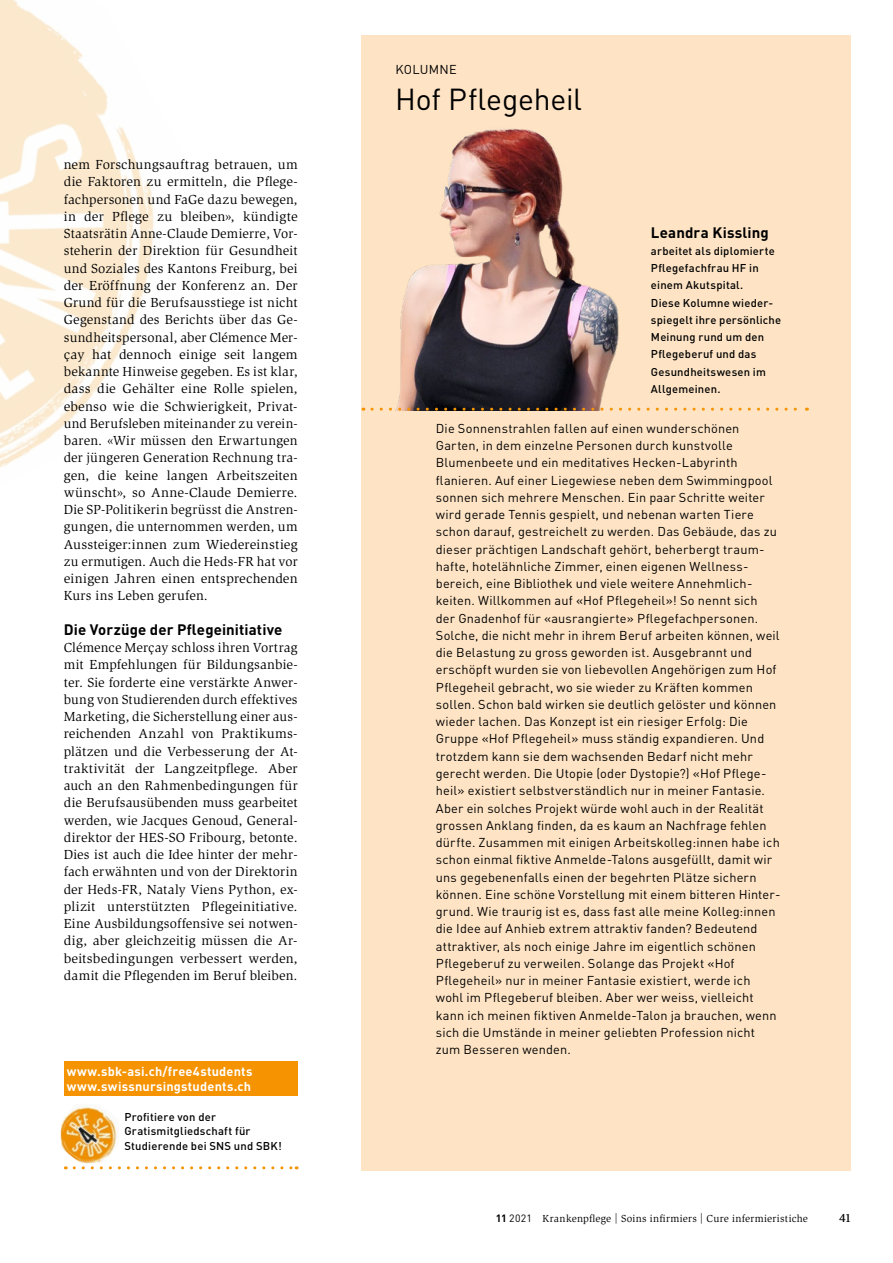
<style>
.page{position:relative;width:893px;height:1263px;background:#fff}
.page>*{position:absolute;margin:0;border:0;box-sizing:border-box;transform-origin:0 0}
.t1{font:30px "DIN Pro";letter-spacing:-.01em;color:#000}
.t2{font:700 15px "DIN Pro";letter-spacing:.01em;color:#000}
.t3{font:13.5px/17.2px "Slimbach Std";letter-spacing:.01em;color:#000;text-align:justify}
.t4{font:12.75px/17.2px "DIN Pro";letter-spacing:.015em;color:#000}
.t5{font:700 12.75px/15px "DIN Pro";letter-spacing:.02em;color:#fff}
.t6{font:700 12px "Esta Pro";color:#000}
.t7{font:500 11.25px/17.2px "DIN Pro";letter-spacing:.02em;color:#000}
.t8{font:10.5px "Slimbach Std";letter-spacing:.025em;color:#000}
.s1{font-family:"DIN Pro";font-weight:700}
.s2{font-family:"DIN Pro"}
</style>
<div class="page">
<img style="left:0;top:0;width:154px;height:467px">
<div style="left:361px;top:35px;width:489px;height:1135px;background:#fee4c5"></div>
<img style="left:61px;top:1107px;width:56px;height:56px">
<svg style="left:74px;top:1166px;width:223px;height:3px"></svg>
<div style="left:64px;top:1061px;width:234px;height:34px;background:#f59300"></div>
<img style="left:380px;top:129px;width:241px;height:279px">
<svg style="left:372px;top:408px;width:435px;height:3px"></svg>
<p class="t3" style="left:64px;top:156px;width:235px">nem Forschungsauftrag betrauen, um die Faktoren zu ermitteln, die Pflege&shy;fachpersonen und FaGe dazu bewegen, in der Pflege zu bleiben», kündigte Staatsrätin Anne-Claude Demierre, Vor&shy;steherin der Direktion für Gesundheit und Soziales des Kantons Freiburg, bei der Eröffnung der Konferenz an. Der Grund für die Berufsausstiege ist nicht Gegenstand des Berichts über das Ge&shy;sundheitspersonal, aber Clémence Mer&shy;çay hat dennoch einige seit langem bekannte Hinweise gegeben. Es ist klar, dass die Gehälter eine Rolle spielen, ebenso wie die Schwierigkeit, Privat&shy;und Berufsleben miteinander zu verein&shy;baren. «Wir müssen den Erwartungen der jüngeren Generation Rechnung tra&shy;gen, die keine langen Arbeitszeiten wünscht», so Anne-Claude Demierre.<br>Die SP-Politikerin begrüsst die Anstren&shy;gungen, die unternommen werden, um Aussteiger:innen zum Wiedereinstieg zu ermutigen. Auch die Heds-FR hat vor einigen Jahren einen entsprechenden Kurs ins Leben gerufen.</p>
<p class="t2" style="left:64px;top:619px;width:220px">Die Vorzüge der Pflegeinitiative</p>
<p class="t3" style="left:64px;top:639px;width:235px">Clémence Merçay schloss ihren Vortrag mit Empfehlungen für Bildungsanbie&shy;ter. Sie forderte eine verstärkte Anwer&shy;bung von Studierenden durch effektives Marketing, die Sicherstellung einer aus&shy;reichenden Anzahl von Praktikums&shy;plätzen und die Verbesserung der At&shy;traktivität der Langzeitpflege. Aber auch an den Rahmenbedingungen für die Berufsausübenden muss gearbeitet werden, wie Jacques Genoud, General&shy;direktor der HES-SO Fribourg, betonte.<br>Dies ist auch die Idee hinter der mehr&shy;fach erwähnten und von der Direktorin der Heds-FR, Nataly Viens Python, ex&shy;plizit unterstützten Pflegeinitiative.<br>Eine Ausbildungsoffensive sei notwen&shy;dig, aber gleichzeitig müssen die Ar&shy;beitsbedingungen verbessert werden, damit die Pflegenden im Beruf bleiben.</p>
<p class="t5" style="left:67px;top:1063px;width:187px">www.sbk-asi.ch/free4students www.swissnursingstudents.ch</p>
<p class="t7" style="left:124px;top:1109px;width:159px;line-height:14.2px">Profitiere von der<br>Gratismitgliedschaft für<br>Studierende bei SNS und SBK!</p>
<p class="t4" style="left:395px;top:60px;width:63px">KOLUMNE</p>
<h1 class="t1" style="left:395px;top:79px;width:188px">Hof Pflegeheil</h1>
<p class="t2" style="left:651px;top:222px;width:119px">Leandra Kissling</p>
<p class="t7" style="left:651px;top:242px;width:132px">arbeitet als diplomierte<br>Pflegefachfrau HF in einem Akutspital.<br>Diese Kolumne wieder&shy;spiegelt ihre persönliche<br>Meinung rund um den<br>Pflegeberuf und das<br>Gesundheitswesen im<br>Allgemeinen.</p>
<p class="t4" style="left:436px;top:419px;width:346px">Die Sonnenstrahlen fallen auf einen wunderschönen Garten, in dem einzelne Personen durch kunstvolle Blumenbeete und ein meditatives Hecken-Labyrinth flanieren. Auf einer Liegewiese neben dem Swimmingpool sonnen sich mehrere Menschen. Ein paar Schritte weiter wird gerade Tennis gespielt, und nebenan warten Tiere schon darauf, gestreichelt zu werden. Das Gebäude, das zu dieser prächtigen Landschaft gehört, beherbergt traum&shy;hafte, hotelähnliche Zimmer, einen eigenen Wellness&shy;bereich, eine Bibliothek und viele weitere Annehmlich&shy;keiten. Willkommen auf «Hof Pflegeheil»! So nennt sich<br>der Gnadenhof für «ausrangierte» Pflegefachpersonen.<br>Solche, die nicht mehr in ihrem Beruf arbeiten können, weil die Belastung zu gross geworden ist. Ausgebrannt und erschöpft wurden sie von liebevollen Angehörigen zum Hof Pflegeheil gebracht, wo sie wieder zu Kräften kommen sollen. Schon bald wirken sie deutlich gelöster und können wieder lachen. Das Konzept ist ein riesiger Erfolg: Die Gruppe «Hof Pflegeheil» muss ständig expandieren. Und trotzdem kann sie dem wachsenden Bedarf nicht mehr gerecht werden. Die Utopie (oder Dystopie?) «Hof Pflege&shy;heil» existiert selbstverständlich nur in meiner Fantasie.<br>Aber ein solches Projekt würde wohl auch in der Realität grossen Anklang finden, da es kaum an Nachfrage fehlen dürfte. Zusammen mit einigen Arbeitskolleg:innen habe ich schon einmal fiktive Anmelde-Talons ausgefüllt, damit wir uns gegebenenfalls einen der begehrten Plätze sichern können. Eine schöne Vorstellung mit einem bitteren Hinter&shy;grund. Wie traurig ist es, dass fast alle meine Kolleg:innen die Idee auf Anhieb extrem attraktiv fanden? Bedeutend attraktiver, als noch einige Jahre im eigentlich schönen Pflegeberuf zu verweilen. Solange das Projekt «Hof Pflegeheil» nur in meiner Fantasie existiert, werde ich wohl im Pflegeberuf bleiben. Aber wer weiss, vielleicht kann ich meinen fiktiven Anmelde-Talon ja brauchen, wenn sich die Umstände in meiner geliebten Profession nicht zum Besseren wenden.</p>
<p class="t8" style="left:496px;top:1212px;width:314px"><span class="s1">11</span> <span class="s2">2021</span> Krankenpflege | Soins infirmiers | Cure infermieristiche</p>
<p class="t6" style="left:839px;top:1209px;width:13px">41</p>
</div>
